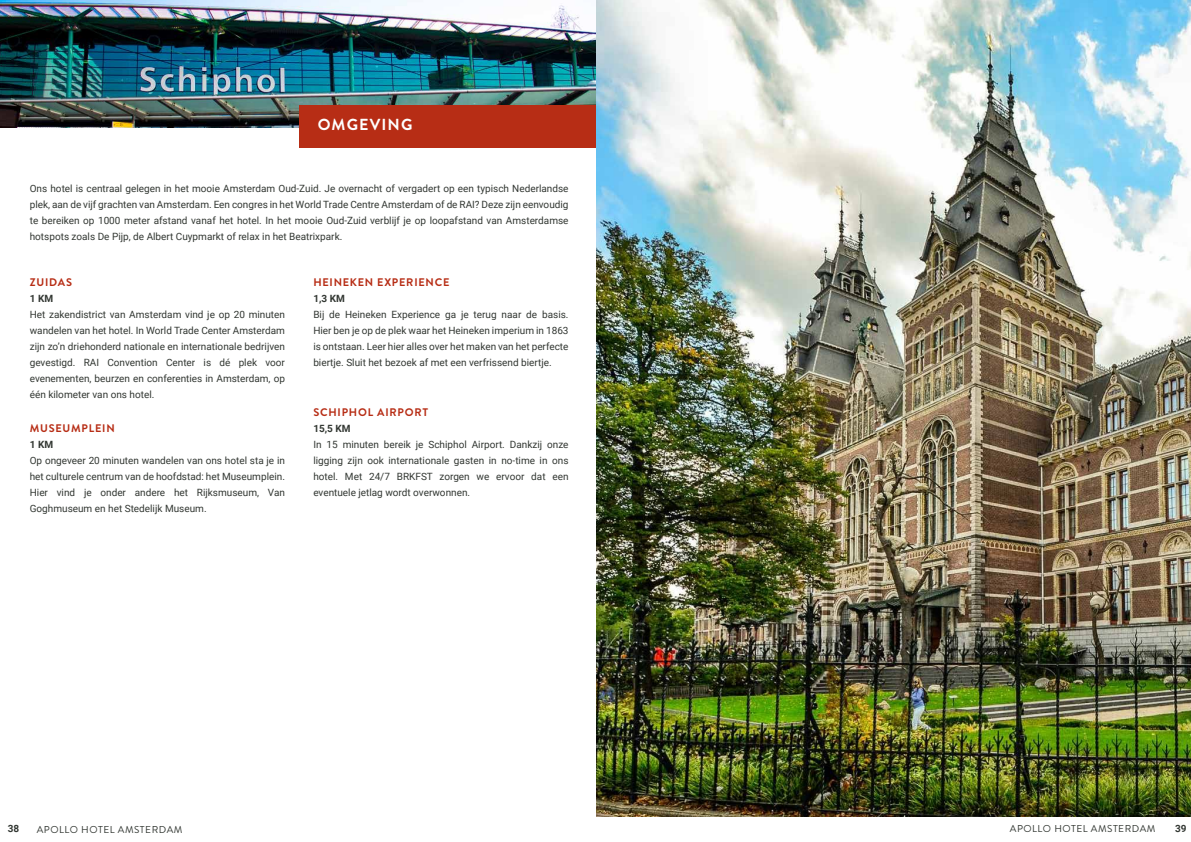
<style>
.page{position:relative;width:1191px;height:842px;background:#fff}
.page>*{position:absolute;margin:0;border:0;box-sizing:border-box;transform-origin:0 0}
.t1{font:700 16px "Brandon Grotesque";letter-spacing:.07em;color:#fff}
.t2{font:700 11px "Brandon Text";letter-spacing:.07em;color:#b72d15}
.t3{font:10px/16px "Roboto";color:#323732;text-align:justify}
.t4{font:10px "Brandon Grotesque";letter-spacing:.05em;color:#323732}
.t5{font:700 10px "Roboto";color:#323732}
</style>
<div class="page">
<img style="left:0;top:0;width:595px;height:128px">
<div style="left:299px;top:105px;width:298px;height:43px;background:#b72d15"></div>
<img style="left:597px;top:0;width:594px;height:816px">
<h1 class="t1" style="left:318px;top:114px;width:96px">OMGEVING</h1>
<p class="t3" style="left:30px;top:180px;width:540px">Ons hotel is centraal gelegen in het mooie Amsterdam Oud-Zuid. Je overnacht of vergadert op een typisch Nederlandse plek, aan de vijf grachten van Amsterdam. Een congres in het World Trade Centre Amsterdam of de RAI? Deze zijn eenvoudig te bereiken op 1000 meter afstand vanaf het hotel. In het mooie Oud-Zuid verblijf je op loopafstand van Amsterdamse hotspots zoals De Pijp, de Albert Cuypmarkt of relax in het Beatrixpark.</p>
<p class="t2" style="left:30px;top:275px;width:44px">ZUIDAS</p>
<p class="t5" style="left:30px;top:292px;width:25px">1 KM</p>
<p class="t3" style="left:30px;top:306px;width:257px">Het zakendistrict van Amsterdam vind je op 20 minuten wandelen van het hotel. In World Trade Center Amsterdam zijn zo’n driehonderd nationale en internationale bedrijven gevestigd. RAI Convention Center is dé plek voor evenementen, beurzen en conferenties in Amsterdam, op één kilometer van ons hotel.</p>
<p class="t2" style="left:30px;top:421px;width:86px">MUSEUMPLEIN</p>
<p class="t5" style="left:30px;top:438px;width:25px">1 KM</p>
<p class="t3" style="left:30px;top:452px;width:257px">Op ongeveer 20 minuten wandelen van ons hotel sta je in het culturele centrum van de hoofdstad: het Museumplein.<br>Hier vind je onder andere het Rijksmuseum, Van Goghmuseum en het Stedelijk Museum.</p>
<p class="t2" style="left:313px;top:275px;width:137px">HEINEKEN EXPERIENCE</p>
<p class="t5" style="left:313px;top:292px;width:33px">1,3 KM</p>
<p class="t3" style="left:313px;top:306px;width:257px">Bij de Heineken Experience ga je terug naar de basis.<br>Hier ben je op de plek waar het Heineken imperium in 1863 is ontstaan. Leer hier alles over het maken van het perfecte biertje. Sluit het bezoek af met een verfrissend biertje.</p>
<p class="t2" style="left:313px;top:405px;width:116px">SCHIPHOL AIRPORT</p>
<p class="t5" style="left:313px;top:422px;width:39px">15,5 KM</p>
<p class="t3" style="left:313px;top:436px;width:257px">In 15 minuten bereik je Schiphol Airport. Dankzij onze ligging zijn ook internationale gasten in no-time in ons hotel. Met 24/7 BRKFST zorgen we ervoor dat een eventuele jetlag wordt overwonnen.</p>
<p class="t5" style="left:8px;top:822px;width:13px">38</p>
<p class="t4" style="left:37px;top:822px;width:147px">APOLLO HOTEL AMSTERDAM</p>
<p class="t4" style="left:1010px;top:822px;width:147px">APOLLO HOTEL AMSTERDAM</p>
<p class="t5" style="left:1175px;top:822px;width:13px">39</p>
</div>
